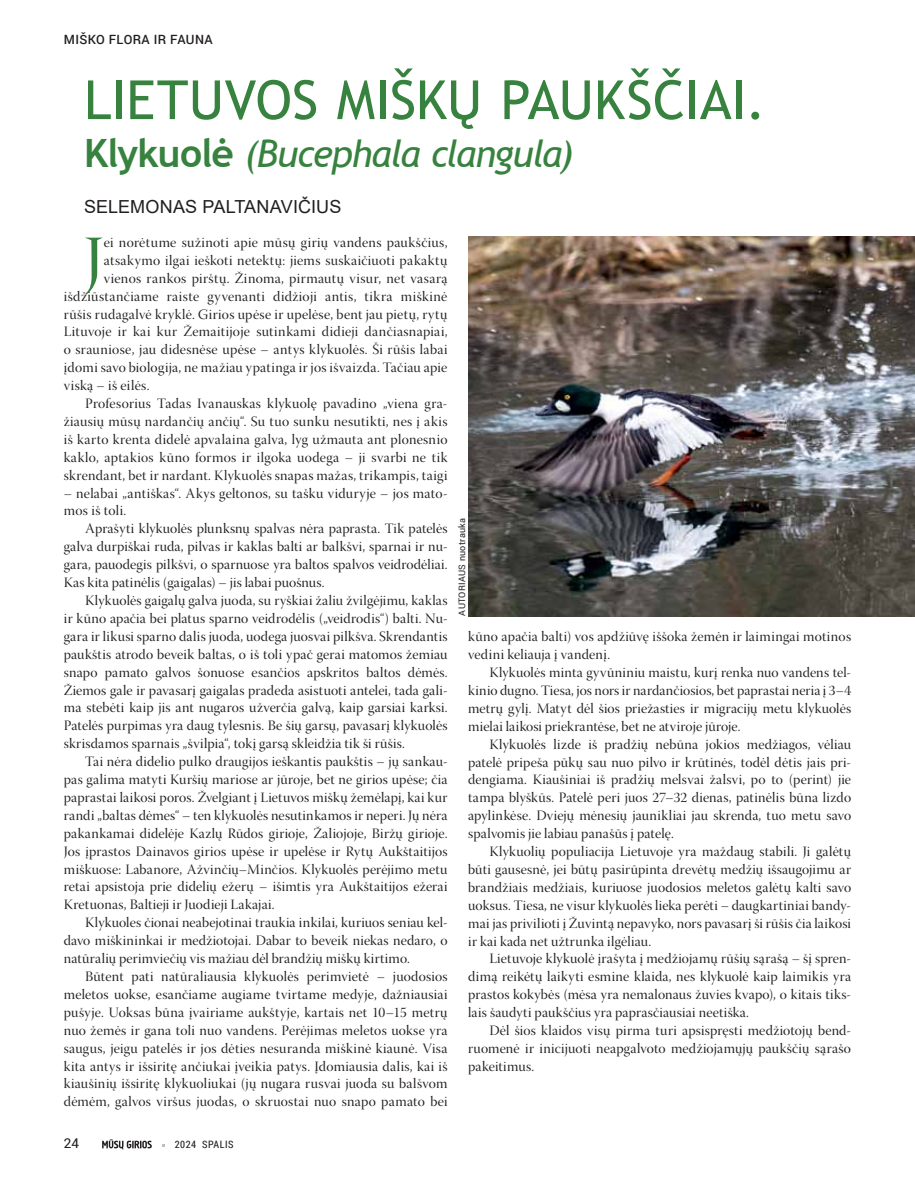
<style>
.page{position:relative;width:915px;height:1191px;background:#fff}
.page>*{position:absolute;margin:0;border:0;box-sizing:border-box;transform-origin:0 0}
.t1{font:68.55px "Warnock Pro Disp";color:#36823e}
.t2{font:54px "Trebuchet MS";letter-spacing:.005em;color:#36823e}
.t3{font:italic 37.5px "Trebuchet MS";letter-spacing:-.03em;color:#36823e}
.t4{font:18px "Arial";letter-spacing:.005em;color:#231f20}
.t5{font:14.25px/17.9px "Warnock Pro Disp";letter-spacing:.02em;color:#231f20;text-align:justify}
.t6{font:13.5px "Roboto";color:#231f20}
.t7{font:500 12.75px "Roboto";letter-spacing:.03em;color:#231f20}
.t8{font:10.2px "Roboto Condensed";letter-spacing:.05em;color:#231f20}
.t9{font:9px "Roboto";letter-spacing:.03em;color:#231f20}
.s1{font-weight:700;font-style:normal;font-size:39px}
</style>
<div class="page">
<svg style="left:102px;top:1139px;width:50px;height:10px"></svg>
<img style="left:468px;top:236px;width:446px;height:380px">
<p class="t7" style="left:64px;top:30px;width:150px">M IŠKO FLORA IR FAUNA</p>
<h2 class="t2" style="left:84px;top:66px;width:683px">LIETUVOS MIŠKŲ PAUKŠČIAI.</h2>
<h3 class="t3" style="left:84px;top:131px;width:491px"><span class="s1">Klykuolė</span> (Bucephala clangula)</h3>
<p class="t4" style="left:84px;top:194px;width:259px">SELEMONAS PALTANAVIČIUS</p>
<h1 class="t1" style="left:84px;top:223px;width:21px">J</h1>
<p class="t5" style="left:104px;top:235px;width:345px">ei norėtume sužinoti apie mūsų girių vandens paukščius,</p>
<p class="t5" style="left:104px;top:253px;width:345px">atsakymo ilgai ieškoti netektų: jiems suskaičiuoti pakaktų</p>
<p class="t5" style="left:104px;top:271px;width:345px">vienos rankos pirštų. Žinoma, pirmautų visur, net vasarą</p>
<p class="t5" style="left:64px;top:289px;width:385px">išdžiūstančiame raiste gyvenanti didžioji antis, tikra miškinė</p>
<p class="t5" style="left:64px;top:307px;width:385px">rūšis rudagalvė kryklė. Girios upėse ir upelėse, bent jau pietų, rytų</p>
<p class="t5" style="left:64px;top:324px;width:385px">Lituvoje ir kai kur Žemaitijoje sutinkami didieji dančiasnapiai,</p>
<p class="t5" style="left:64px;top:342px;width:385px">o srauniose, jau didesnėse upėse – antys klykuolės. Ši rūšis labai</p>
<p class="t5" style="left:64px;top:360px;width:385px">įdomi savo biologija, ne mažiau ypatinga ir jos išvaizda. Tačiau apie</p>
<p class="t5" style="left:64px;top:378px;width:87px">viską – iš eilės.</p>
<p class="t5" style="left:85px;top:396px;width:364px">Profesorius Tadas Ivanauskas klykuolę pavadino „viena gra-</p>
<p class="t5" style="left:64px;top:414px;width:385px">žiausių mūsų nardančių ančių“. Su tuo sunku nesutikti, nes į akis</p>
<p class="t5" style="left:64px;top:432px;width:385px">iš karto krenta didelė apvalaina galva, lyg užmauta ant plonesnio</p>
<p class="t5" style="left:64px;top:450px;width:385px">kaklo, aptakios kūno formos ir ilgoka uodega – ji svarbi ne tik</p>
<p class="t5" style="left:64px;top:468px;width:385px">skrendant, bet ir nardant. Klykuolės snapas mažas, trikampis, taigi</p>
<p class="t5" style="left:64px;top:486px;width:385px">– nelabai „antiškas“. Akys geltonos, su tašku viduryje – jos mato&shy;mos iš toli.</p>
<p class="t5" style="left:64px;top:521px;width:385px;text-indent:21px">Aprašyti klykuolės plunksnų spalvas nėra paprasta. Tik patelės galva durpiškai ruda, pilvas ir kaklas balti ar balkšvi, sparnai ir nu&shy;gara, pauodegis pilkšvi, o sparnuose yra baltos spalvos veidrodėliai.<br>Kas kita patinėlis (gaigalas) – jis labai puošnus.</p>
<p class="t5" style="left:64px;top:593px;width:385px;text-indent:21px">Klykuolės gaigalų galva juoda, su ryškiai žaliu žvilgėjimu, kaklas ir kūno apačia bei platus sparno veidrodėlis („veidrodis“) balti. Nu&shy;gara ir likusi sparno dalis juoda, uodega juosvai pilkšva. Skrendantis paukštis atrodo beveik baltas, o iš toli ypač gerai matomos žemiau snapo pamato galvos šonuose esančios apskritos baltos dėmės.<br>Žiemos gale ir pavasarį gaigalas pradeda asistuoti antelei, tada gali&shy;ma stebėti kaip jis ant nugaros užverčia galvą, kaip garsiai karksi.<br>Patelės purpimas yra daug tylesnis. Be šių garsų, pavasarį klykuolės skrisdamos sparnais „švilpia“, tokį garsą skleidžia tik ši rūšis.</p>
<p class="t5" style="left:64px;top:754px;width:385px;text-indent:21px">Tai nėra didelio pulko draugijos ieškantis paukštis – jų sankau&shy;pas galima matyti Kuršių mariose ar jūroje, bet ne girios upėse; čia paprastai laikosi poros. Žvelgiant į Lietuvos miškų žemėlapį, kai kur randi „baltas dėmes“ – ten klykuolės nesutinkamos ir neperi. Jų nėra pakankamai didelėje Kazlų Rūdos girioje, Žaliojoje, Biržų girioje.<br>Jos įprastos Dainavos girios upėse ir upelėse ir Rytų Aukštaitijos miškuose: Labanore, Ažvinčių–Minčios. Klykuolės perėjimo metu retai apsistoja prie didelių ežerų – išimtis yra Aukštaitijos ežerai Kretuonas, Baltieji ir Juodieji Lakajai.</p>
<p class="t5" style="left:64px;top:915px;width:385px;text-indent:21px">Klykuoles čionai neabejotinai traukia inkilai, kuriuos seniau kel&shy;davo miškininkai ir medžiotojai. Dabar to beveik niekas nedaro, o natūralių perimviečių vis mažiau dėl brandžių miškų kirtimo.</p>
<p class="t5" style="left:64px;top:969px;width:385px;text-indent:21px">Būtent pati natūraliausia klykuolės perimvietė – juodosios meletos uokse, esančiame augiame tvirtame medyje, dažniausiai pušyje. Uoksas būna įvairiame aukštyje, kartais net 10–15 metrų nuo žemės ir gana toli nuo vandens. Perėjimas meletos uokse yra saugus, jeigu patelės ir jos dėties nesuranda miškinė kiaunė. Visa kita antys ir išsiritę ančiukai įveikia patys. Įdomiausia dalis, kai iš kiaušinių išsiritę klykuoliukai (jų nugara rusvai juoda su balšvom dėmėm, galvos viršus juodas, o skruostai nuo snapo pamato bei</p>
<p class="t9" style="left:455px;top:615px;width:99px;rotate:-90deg">autoriaus nuotrauka</p>
<p class="t5" style="left:468px;top:629px;width:384px">kūno apačia balti) vos apdžiūvę iššoka žemėn ir laimingai motinos vedini keliauja į vandenį.</p>
<p class="t5" style="left:468px;top:665px;width:384px;text-indent:21px">Klykuolės minta gyvūniniu maistu, kurį renka nuo vandens tel&shy;kinio dugno. Tiesa, jos nors ir nardančiosios, bet paprastai neria į 3–4 metrų gylį. Matyt dėl šios priežasties ir migracijų metu klykuolės mielai laikosi priekrantėse, bet ne atviroje jūroje.</p>
<p class="t5" style="left:468px;top:737px;width:384px;text-indent:21px">Klykuolės lizde iš pradžių nebūna jokios medžiagos, vėliau patelė pripeša pūkų sau nuo pilvo ir krūtinės, todėl dėtis jais pri&shy;dengiama. Kiaušiniai iš pradžių melsvai žalsvi, po to (perint) jie tampa blyškūs. Patelė peri juos 27–32 dienas, patinėlis būna lizdo apylinkėse. Dviejų mėnesių jaunikliai jau skrenda, tuo metu savo spalvomis jie labiau panašūs į patelę.</p>
<p class="t5" style="left:468px;top:844px;width:384px;text-indent:21px">Klykuolių populiacija Lietuvoje yra maždaug stabili. Ji galėtų būti gausesnė, jei būtų pasirūpinta drevėtų medžių išsaugojimu ar brandžiais medžiais, kuriuose juodosios meletos galėtų kalti savo uoksus. Tiesa, ne visur klykuolės lieka perėti – daugkartiniai bandy&shy;mai jas privilioti į Žuvintą nepavyko, nors pavasarį ši rūšis čia laikosi ir kai kada net užtrunka ilgėliau.</p>
<p class="t5" style="left:468px;top:951px;width:384px;text-indent:21px">Lietuvoje klykuolė įrašyta į medžiojamų rūšių sąrašą – šį spren&shy;dimą reikėtų laikyti esmine klaida, nes klykuolė kaip laimikis yra prastos kokybės (mėsa yra nemalonaus žuvies kvapo), o kitais tiks&shy;lais šaudyti paukščius yra paprasčiausiai neetiška.</p>
<p class="t5" style="left:468px;top:1023px;width:384px;text-indent:21px">Dėl šios klaidos visų pirma turi apsispręsti medžiotojų bend&shy;ruomenė ir inicijuoti neapgalvoto medžiojamųjų paukščių sąrašo pakeitimus.</p>
<p class="t6" style="left:64px;top:1133px;width:17px">24</p>
<p class="t8" style="left:175px;top:1137px;width:60px">2024 SPALIS</p>
</div>
